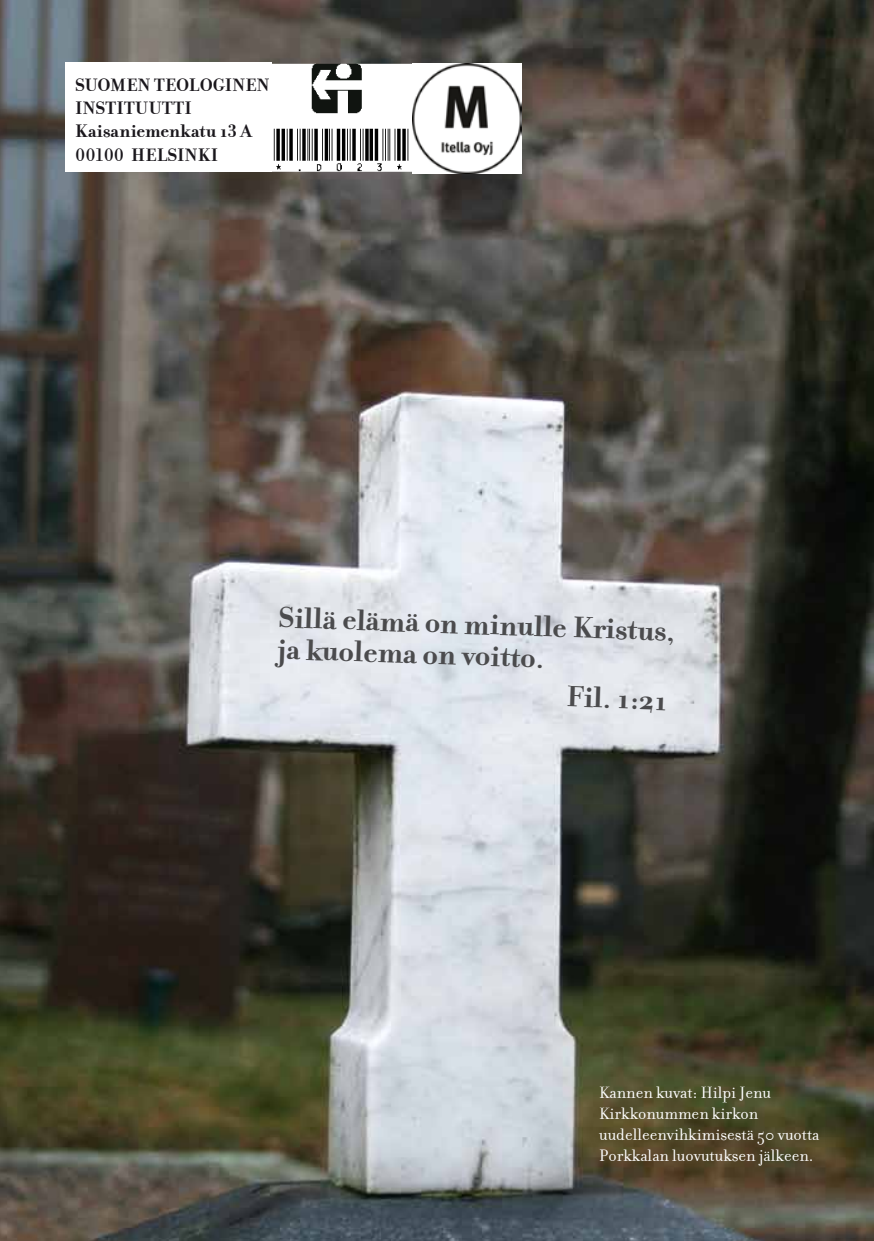
<style>
.page{position:relative;width:874px;height:1241px;background:#fff}
.page>*{position:absolute;margin:0;border:0;box-sizing:border-box;transform-origin:0 0}
.t1{font:700 31.5px/31.5px "Filosofia";color:#4b4b4d}
.t2{font:700 19.25px/23.1px "Filosofia";letter-spacing:.01em;color:#1a171c}
.t3{font:17.5px/21px "Filosofia";color:#fff}
.s1{font-family:"Filosofia Unicase";font-weight:400}
</style>
<div class="page">
<img style="left:0;top:0;width:873px;height:1240px">
<img style="left:271px;top:64px;width:141px;height:108px">
<img style="left:412px;top:64px;width:109px;height:109px">
<div style="left:65px;top:62px;width:206px;height:110px;background:#fff"></div>
<p class="t2" style="left:75px;top:74px;width:196px">SUOMEN TEOLOGINEN<br>INSTITUUTTI<br>Kaisaniemenkatu 13 A<br><span class="s1">00100</span> HELSINKI</p>
<h1 class="t1" style="left:279px;top:601px;width:398px;rotate:2deg">Sillä elämä on minulle Kristus, ja kuolema on voitto.</h1>
<h1 class="t1" style="left:566px;top:681px;width:103px;rotate:2deg">Fil. 1:21</h1>
<p class="t3" style="left:599px;top:1081px;width:222px">Kannen kuvat: Hilpi Jenu<br>Kirkkonummen kirkon uudelleenvihkimisestä 50 vuotta<br>Porkkalan luovutuksen jälkeen.</p>
</div>
